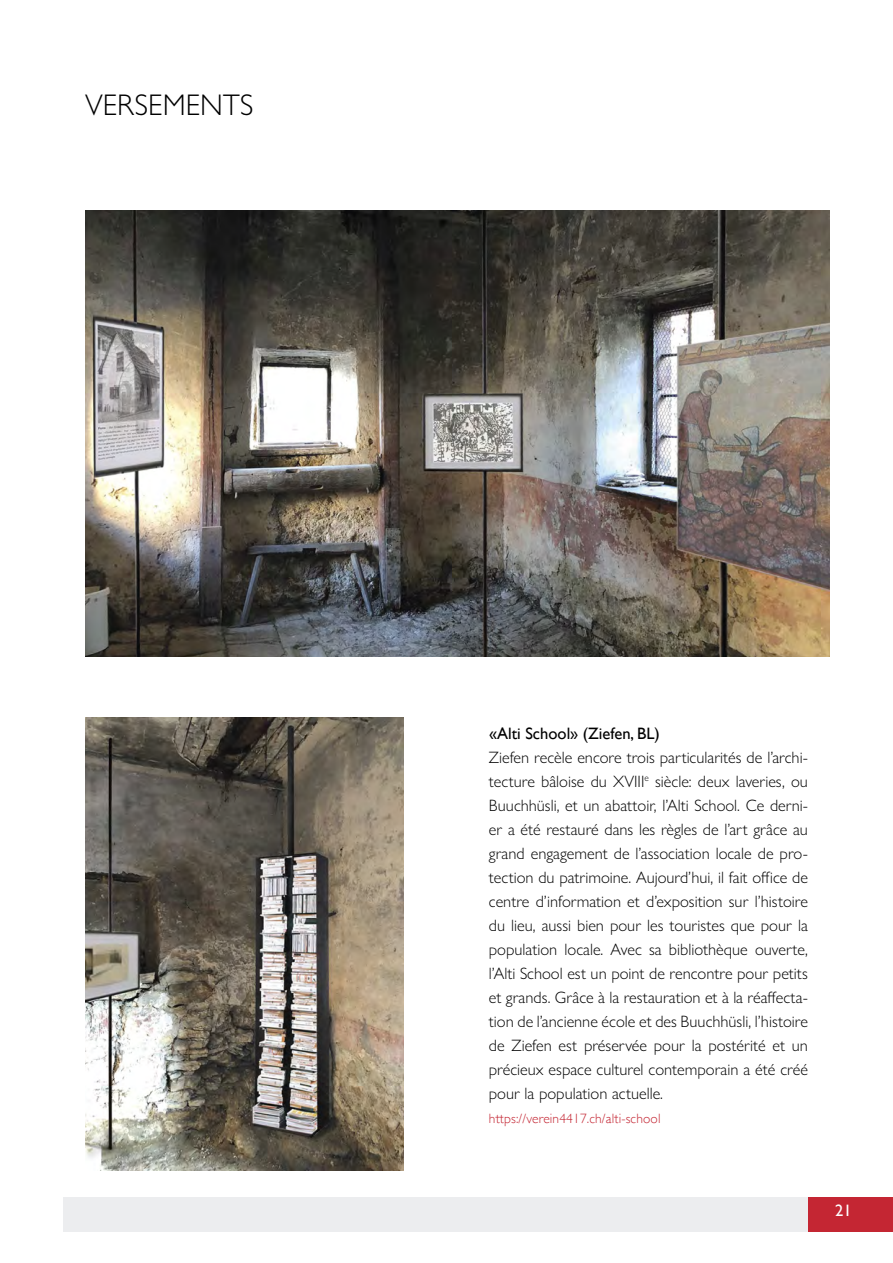
<style>
.page{position:relative;width:893px;height:1263px;background:#fff}
.page>*{position:absolute;margin:0;border:0;box-sizing:border-box;transform-origin:0 0}
.Title_Bttom_paragraph{font:300 30px "Gill Sans Nova";color:#000}
.Paragraph{font:300 16.5px/24px "Gill Sans Nova";color:#000;text-align:justify}
.Paragraph-2{font:16.5px "Gill Sans";color:#000}
.t1{font:16.5px "Gill Sans";color:#fff}
.t2{font:300 13.5px "Gill Sans";letter-spacing:.01em;color:#c42633}
</style>
<div class="page">
<img style="left:85px;top:211px;width:744px;height:446px">
<img style="left:85px;top:717px;width:319px;height:454px">
<div style="left:808px;top:1197px;width:85px;height:34px;background:#c42633"></div>
<div style="left:64px;top:1197px;width:744px;height:34px;background:#ecedef"></div>
<p class="Title_Bttom_paragraph" style="left:85px;top:86px;width:170px">VERSEMENTS</p>
<p class="Paragraph-2" style="left:489px;top:723px;width:172px">«Alti School» (Ziefen, BL)</p>
<p class="Paragraph" style="left:489px;top:745px;width:321px">Ziefen recèle encore trois particularités de l’archi&shy;tecture bâloise du XVIII<sup>e</sup> siècle: deux laveries, ou Buuchhüsli, et un abattoir, l’Alti School. Ce derni&shy;er a été restauré dans les règles de l’art grâce au grand engagement de l’association locale de pro&shy;tection du patrimoine. Aujourd’hui, il fait office de centre d’information et d’exposition sur l’histoire du lieu, aussi bien pour les touristes que pour la population locale. Avec sa bibliothèque ouverte, l’Alti School est un point de rencontre pour petits et grands. Grâce à la restauration et à la réaffecta&shy;tion de l’ancienne école et des Buuchhüsli, l’histoire de Ziefen est préservée pour la postérité et un précieux espace culturel contemporain a été créé pour la population actuelle.</p>
<p class="t2" style="left:489px;top:1107px;width:173px">https://verein4417.ch/alti-school</p>
<p class="t1" style="left:835px;top:1201px;width:18px">21</p>
</div>
